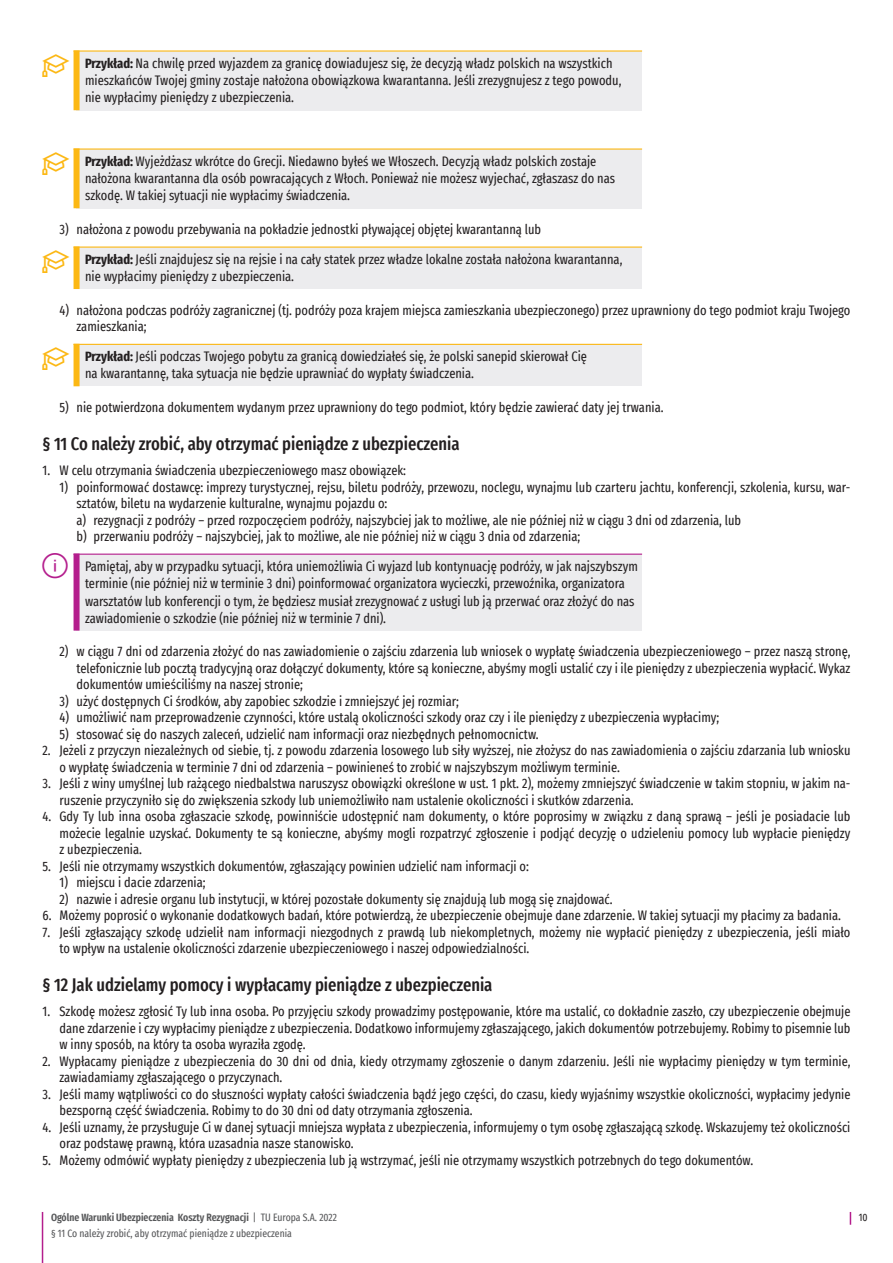
<style>
.page{position:relative;width:893px;height:1263px;background:#fff}
.page>*{position:absolute;margin:0;border:0;box-sizing:border-box;transform-origin:0 0}
.t1{font:500 extra-condensed 18px "Fira Sans";color:#231f20}
.t2{font:extra-condensed 13.5px/16.5px "Fira Sans";color:#231f20}
.t3{font:600 extra-condensed 10.5px "Fira Sans";color:#57585a}
.t4{font:extra-condensed 10.5px "Fira Sans";color:#57585a}
.t5{font:extra-condensed 10.5px "Fira Sans";color:#231f20}
.s1{font-family:"Segoe MDL2 Assets";font-stretch:normal;font-size:27px;color:#fcb814}
.s2{font-weight:700}
.s3{font-weight:400}
</style>
<div class="page">
<svg style="left:850px;top:1212px;width:1px;height:13px"></svg>
<hr style="left:42px;top:1212px;width:1px;height:51px;background:#b41e8d">
<div style="left:77px;top:51px;width:565px;height:59px;background:#ececee"></div>
<div style="left:74px;top:50px;width:6px;height:60px;background:#fcb814"></div>
<hr style="left:74px;top:50px;width:568px;height:2px;background:#fcb814">
<div style="left:77px;top:149px;width:565px;height:59px;background:#ececee"></div>
<div style="left:74px;top:148px;width:6px;height:60px;background:#fcb814"></div>
<hr style="left:74px;top:148px;width:568px;height:2px;background:#fcb814">
<div style="left:77px;top:247px;width:565px;height:42px;background:#ececee"></div>
<div style="left:74px;top:246px;width:6px;height:43px;background:#fcb814"></div>
<hr style="left:74px;top:246px;width:568px;height:2px;background:#fcb814">
<div style="left:77px;top:344px;width:565px;height:42px;background:#ececee"></div>
<div style="left:74px;top:344px;width:6px;height:42px;background:#fcb814"></div>
<hr style="left:74px;top:344px;width:568px;height:1px;background:#fcb814">
<div style="left:77px;top:554px;width:565px;height:77px;background:#ececee"></div>
<div style="left:74px;top:554px;width:6px;height:77px;background:#b41e8d"></div>
<hr style="left:74px;top:554px;width:568px;height:1px;background:#b41e8d">
<p class="t2" style="left:85px;top:54px;width:538px;line-height:17.2px;text-indent:-43px"><span class="s1">ê</span> <span class="s2">Przykład:</span> Na chwilę przed wyjazdem za granicę dowiadujesz się, że decyzją władz polskich na wszystkich mieszkańców Twojej gminy zostaje nałożona obowiązkowa kwarantanna. Jeśli zrezygnujesz z tego powodu, nie wypłacimy pieniędzy z ubezpieczenia.</p>
<p class="t2" style="left:85px;top:152px;width:532px;line-height:17.2px;text-indent:-43px"><span class="s1">ê</span> <span class="s2">Przykład:</span> Wyjeżdżasz wkrótce do Grecji. Niedawno byłeś we Włoszech. Decyzją władz polskich zostaje nałożona kwarantanna dla osób powracających z Włoch. Ponieważ nie możesz wyjechać, zgłaszasz do nas szkodę. W takiej sytuacji nie wypłacimy świadczenia.</p>
<p class="t2" style="left:60px;top:221px;width:483px">3) nałożona z powodu przebywania na pokładzie jednostki pływającej objętej kwarantanną lub</p>
<p class="t2" style="left:85px;top:250px;width:539px;line-height:17.2px;text-indent:-43px"><span class="s1">ê</span> <span class="s2">Przykład:</span> Jeśli znajdujesz się na rejsie i na cały statek przez władze lokalne została nałożona kwarantanna, nie wypłacimy pieniędzy z ubezpieczenia.</p>
<p class="t2" style="left:77px;top:301px;width:775px;text-indent:-17px">4) nałożona podczas podróży zagranicznej (tj. podróży poza krajem miejsca zamieszkania ubezpieczonego) przez uprawniony do tego podmiot kraju Twojego zamieszkania;</p>
<p class="t2" style="left:85px;top:348px;width:503px;line-height:17.2px;text-indent:-43px"><span class="s1">ê</span> <span class="s2">Przykład:</span> Jeśli podczas Twojego pobytu za granicą dowiedziałeś się, że polski sanepid skierował Cię na kwarantannę, taka sytuacja nie będzie uprawniać do wypłaty świadczenia.</p>
<p class="t2" style="left:60px;top:399px;width:605px">5) nie potwierdzona dokumentem wydanym przez uprawniony do tego podmiot, który będzie zawierać daty jej trwania.</p>
<h1 class="t1" style="left:43px;top:429px;width:419px">§ 11 Co należy zrobić, aby otrzymać pieniądze z ubezpieczenia</h1>
<p class="t2" style="left:43px;top:462px;width:365px">1. W celu otrzymania świadczenia ubezpieczeniowego masz obowiązek:</p>
<p class="t2" style="left:77px;top:478px;width:775px;text-indent:-17px">1) poinformować dostawcę: imprezy turystycznej, rejsu, biletu podróży, przewozu, noclegu, wynajmu lub czarteru jachtu, konferencji, szkolenia, kursu, war&shy;sztatów, biletu na wydarzenie kulturalne, wynajmu pojazdu o:<br>a) rezygnacji z podróży – przed rozpoczęciem podróży, najszybciej jak to możliwe, ale nie później niż w ciągu 3 dni od zdarzenia, lub<br>b) przerwaniu podróży – najszybciej, jak to możliwe, ale nie później niż w ciągu 3 dnia od zdarzenia;</p>
<p class="t2" style="left:85px;top:557px;width:554px;line-height:17.2px">Pamiętaj, aby w przypadku sytuacji, która uniemożliwia Ci wyjazd lub kontynuację podróży, w jak najszybszym terminie (nie później niż w terminie 3 dni) poinformować organizatora wycieczki, przewoźnika, organizatora warsztatów lub konferencji o tym, że będziesz musiał zrezygnować z usługi lub ją przerwać oraz złożyć do nas zawiadomienie o szkodzie (nie później niż w terminie 7 dni).</p>
<p class="t2" style="left:77px;top:643px;width:775px;text-align:justify;text-indent:-17px">2) w ciągu 7 dni od zdarzenia złożyć do nas zawiadomienie o zajściu zdarzenia lub wniosek o wypłatę świadczenia ubezpieczeniowego – przez naszą stronę, telefonicznie lub pocztą tradycyjną oraz dołączyć dokumenty, które są konieczne, abyśmy mogli ustalić czy i ile pieniędzy z ubezpieczenia wypłacić. Wykaz dokumentów umieściliśmy na naszej stronie;</p>
<p class="t2" style="left:60px;top:692px;width:401px">3) użyć dostępnych Ci środków, aby zapobiec szkodzie i zmniejszyć jej rozmiar;</p>
<p class="t2" style="left:60px;top:709px;width:661px">4) umożliwić nam przeprowadzenie czynności, które ustalą okoliczności szkody oraz czy i ile pieniędzy z ubezpieczenia wypłacimy;</p>
<p class="t2" style="left:60px;top:725px;width:481px">5) stosować się do naszych zaleceń, udzielić nam informacji oraz niezbędnych pełnomocnictw.</p>
<p class="t2" style="left:60px;top:742px;width:792px;text-indent:-17px">2. Jeżeli z przyczyn niezależnych od siebie, tj. z powodu zdarzenia losowego lub siły wyższej, nie złożysz do nas zawiadomienia o zajściu zdarzania lub wniosku o wypłatę świadczenia w terminie 7 dni od zdarzenia – powinieneś to zrobić w najszybszym możliwym terminie.</p>
<p class="t2" style="left:60px;top:775px;width:792px;text-indent:-17px">3. Jeśli z winy umyślnej lub rażącego niedbalstwa naruszysz obowiązki określone w ust. 1 pkt. 2), możemy zmniejszyć świadczenie w takim stopniu, w jakim na&shy;ruszenie przyczyniło się do zwiększenia szkody lub uniemożliwiło nam ustalenie okoliczności i skutków zdarzenia.</p>
<p class="t2" style="left:60px;top:808px;width:792px;text-align:justify;text-indent:-17px">4. Gdy Ty lub inna osoba zgłaszacie szkodę, powinniście udostępnić nam dokumenty, o które poprosimy w związku z daną sprawą – jeśli je posiadacie lub możecie legalnie uzyskać. Dokumenty te są konieczne, abyśmy mogli rozpatrzyć zgłoszenie i podjąć decyzję o udzieleniu pomocy lub wypłacie pieniędzy z ubezpieczenia.</p>
<p class="t2" style="left:43px;top:857px;width:488px">5. Jeśli nie otrzymamy wszystkich dokumentów, zgłaszający powinien udzielić nam informacji o:</p>
<p class="t2" style="left:60px;top:874px;width:148px">1) miejscu i dacie zdarzenia;</p>
<p class="t2" style="left:60px;top:890px;width:555px">2) nazwie i adresie organu lub instytucji, w której pozostałe dokumenty się znajdują lub mogą się znajdować.</p>
<p class="t2" style="left:43px;top:907px;width:800px">6. Możemy poprosić o wykonanie dodatkowych badań, które potwierdzą, że ubezpieczenie obejmuje dane zdarzenie. W takiej sytuacji my płacimy za badania.</p>
<p class="t2" style="left:60px;top:923px;width:792px;text-indent:-17px">7. Jeśli zgłaszający szkodę udzielił nam informacji niezgodnych z prawdą lub niekompletnych, możemy nie wypłacić pieniędzy z ubezpieczenia, jeśli miało to wpływ na ustalenie okoliczności zdarzenie ubezpieczeniowego i naszej odpowiedzialności.</p>
<h1 class="t1" style="left:43px;top:971px;width:451px">§ 12 Jak udzielamy pomocy i wypłacamy pieniądze z ubezpieczenia</h1>
<p class="t2" style="left:60px;top:1003px;width:792px;text-align:justify;text-indent:-17px">1. Szkodę możesz zgłosić Ty lub inna osoba. Po przyjęciu szkody prowadzimy postępowanie, które ma ustalić, co dokładnie zaszło, czy ubezpieczenie obejmuje dane zdarzenie i czy wypłacimy pieniądze z ubezpieczenia. Dodatkowo informujemy zgłaszającego, jakich dokumentów potrzebujemy. Robimy to pisemnie lub w inny sposób, na który ta osoba wyraziła zgodę.</p>
<p class="t2" style="left:60px;top:1052px;width:792px;text-indent:-17px">2. Wypłacamy pieniądze z ubezpieczenia do 30 dni od dnia, kiedy otrzymamy zgłoszenie o danym zdarzeniu. Jeśli nie wypłacimy pieniędzy w tym terminie, zawiadamiamy zgłaszającego o przyczynach.</p>
<p class="t2" style="left:60px;top:1085px;width:792px;text-indent:-17px">3. Jeśli mamy wątpliwości co do słuszności wypłaty całości świadczenia bądź jego części, do czasu, kiedy wyjaśnimy wszystkie okoliczności, wypłacimy jedynie bezsporną część świadczenia. Robimy to do 30 dni od daty otrzymania zgłoszenia.</p>
<p class="t2" style="left:60px;top:1118px;width:792px;text-indent:-17px">4. Jeśli uznamy, że przysługuje Ci w danej sytuacji mniejsza wypłata z ubezpieczenia, informujemy o tym osobę zgłaszającą szkodę. Wskazujemy też okoliczności oraz podstawę prawną, która uzasadnia nasze stanowisko.</p>
<p class="t2" style="left:43px;top:1151px;width:712px">5. Możemy odmówić wypłaty pieniędzy z ubezpieczenia lub ją wstrzymać, jeśli nie otrzymamy wszystkich potrzebnych do tego dokumentów.</p>
<p class="t3" style="left:51px;top:1209px;width:287px">Ogólne Warunki Ubezpieczenia Koszty Rezygnacji <span class="s3">| TU Europa S.A. 2022</span></p>
<p class="t5" style="left:859px;top:1210px;width:10px">10</p>
<p class="t4" style="left:51px;top:1225px;width:242px">§ 11 Co należy zrobić, aby otrzymać pieniądze z ubezpieczenia</p>
</div>
